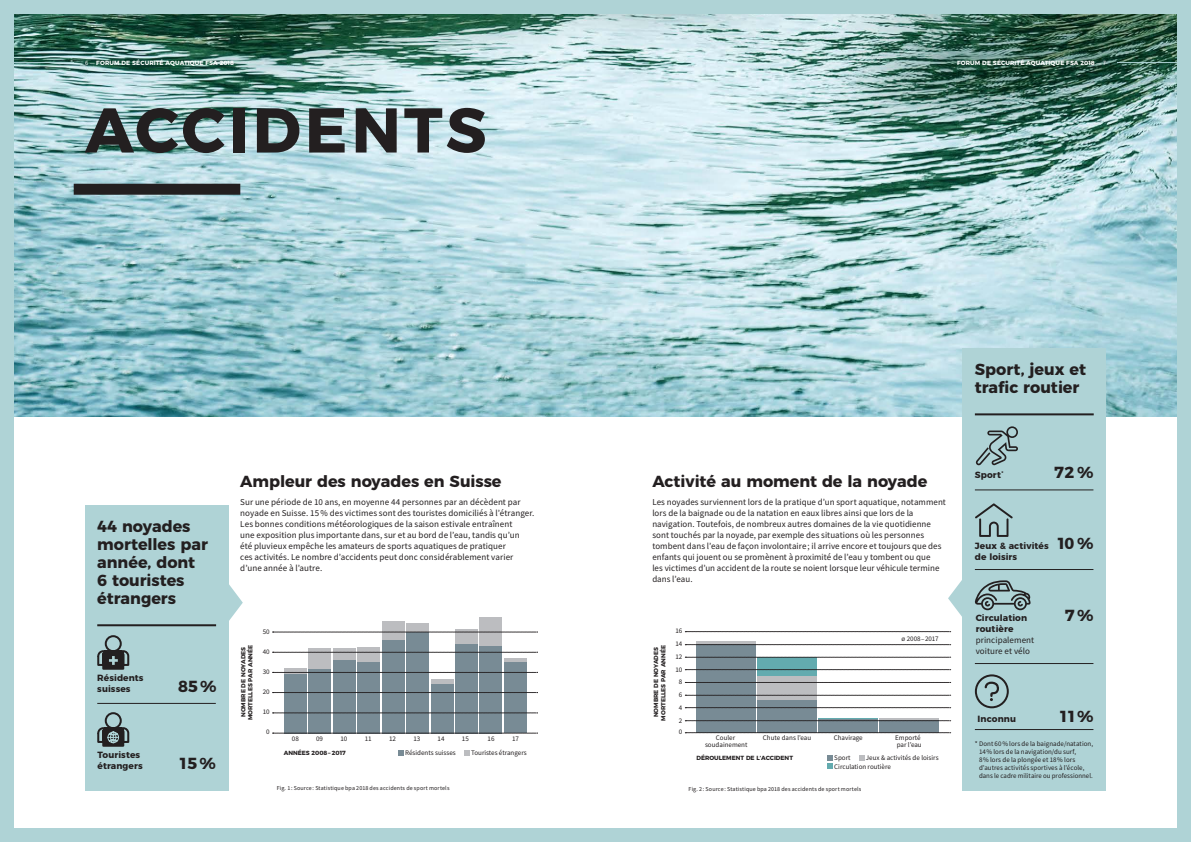
<style>
.page{position:relative;width:1191px;height:842px;background:#afd3d6}
.page>*{position:absolute;margin:0;border:0;box-sizing:border-box;transform-origin:0 0}
.t1{font:700 63px "Montserrat";letter-spacing:.055em;color:#231f20}
.t2{font:700 16px/18px "Montserrat";letter-spacing:-.005em;color:#231f20}
.t3{font:9px/11px "Source Sans Pro";letter-spacing:.01em;color:#231f20}
.t4{font:700 9px/11px "Montserrat";letter-spacing:.01em;color:#231f20}
.t5{font:7px/12.8px "Source Sans Pro";color:#231f20}
.t6{font:6px "Source Sans Pro";letter-spacing:.02em;color:#231f20}
.t7{font:700 6px/7.2px "Montserrat";color:#231f20;text-align:center}
.t8{font:700 6px "Montserrat";letter-spacing:.02em;color:#fff}
.s1{font-family:"Source Sans Pro";font-weight:400;font-size:6.5px}
.s2{font-size:16px}
</style>
<div class="page">
<div style="left:14px;top:14px;width:1162px;height:814px;background:#fff"></div>
<img style="left:14px;top:14px;width:1162px;height:403px">
<hr style="left:1117px;top:62px;width:74px;height:1px;background:#afd3d6">
<hr style="left:0;top:62px;width:74px;height:1px;background:#afd3d6">
<div style="left:74px;top:184px;width:166px;height:11px;background:#231f20"></div>
<div style="left:962px;top:348px;width:144px;height:443px;background:#afd3d6"></div>
<hr style="left:975px;top:413px;width:118px;height:2px;background:#231f20">
<hr style="left:975px;top:490px;width:118px;height:1px;background:#231f20">
<hr style="left:975px;top:569px;width:118px;height:1px;background:#231f20">
<hr style="left:975px;top:663px;width:118px;height:1px;background:#231f20">
<hr style="left:975px;top:729px;width:118px;height:1px;background:#231f20">
<svg style="left:975px;top:426px;width:43px;height:39px"></svg>
<svg style="left:975px;top:503px;width:37px;height:34px"></svg>
<svg style="left:974px;top:580px;width:56px;height:30px"></svg>
<svg style="left:975px;top:674px;width:33px;height:34px"></svg>
<div style="left:284px;top:674px;width:23px;height:59px;background:#788b95"></div>
<div style="left:284px;top:668px;width:23px;height:6px;background:#bcbdc0"></div>
<div style="left:308px;top:668px;width:23px;height:65px;background:#788b95"></div>
<div style="left:308px;top:648px;width:23px;height:20px;background:#bcbdc0"></div>
<div style="left:333px;top:660px;width:23px;height:73px;background:#788b95"></div>
<div style="left:333px;top:648px;width:23px;height:12px;background:#bcbdc0"></div>
<div style="left:357px;top:662px;width:23px;height:71px;background:#788b95"></div>
<div style="left:357px;top:647px;width:23px;height:15px;background:#bcbdc0"></div>
<div style="left:382px;top:622px;width:22px;height:18px;background:#bcbdc0"></div>
<div style="left:382px;top:640px;width:22px;height:93px;background:#788b95"></div>
<div style="left:406px;top:624px;width:23px;height:8px;background:#bcbdc0"></div>
<div style="left:406px;top:632px;width:23px;height:101px;background:#788b95"></div>
<hr style="left:430px;top:680px;width:23px;height:4px;background:#bcbdc0">
<div style="left:430px;top:684px;width:23px;height:49px;background:#788b95"></div>
<hr style="left:504px;top:658px;width:23px;height:4px;background:#bcbdc0">
<div style="left:504px;top:662px;width:23px;height:71px;background:#788b95"></div>
<div style="left:455px;top:630px;width:23px;height:14px;background:#bcbdc0"></div>
<div style="left:455px;top:644px;width:23px;height:89px;background:#788b95"></div>
<div style="left:479px;top:618px;width:23px;height:28px;background:#bcbdc0"></div>
<div style="left:479px;top:646px;width:23px;height:87px;background:#788b95"></div>
<svg style="left:272px;top:632px;width:266px;height:1px"></svg>
<svg style="left:272px;top:652px;width:266px;height:1px"></svg>
<svg style="left:272px;top:672px;width:266px;height:1px"></svg>
<svg style="left:272px;top:692px;width:266px;height:1px"></svg>
<svg style="left:272px;top:713px;width:266px;height:1px"></svg>
<svg style="left:272px;top:733px;width:266px;height:1px"></svg>
<svg style="left:398px;top:750px;width:5px;height:5px"></svg>
<svg style="left:464px;top:750px;width:5px;height:5px"></svg>
<div style="left:85px;top:505px;width:143px;height:285px;background:#afd3d6"></div>
<hr style="left:97px;top:624px;width:119px;height:2px;background:#231f20">
<hr style="left:97px;top:703px;width:119px;height:1px;background:#231f20">
<svg style="left:97px;top:635px;width:33px;height:35px"></svg>
<svg style="left:228px;top:583px;width:15px;height:39px"></svg>
<svg style="left:948px;top:580px;width:14px;height:37px"></svg>
<div style="left:818px;top:718px;width:59px;height:15px;background:#788b95"></div>
<div style="left:696px;top:644px;width:60px;height:89px;background:#788b95"></div>
<hr style="left:696px;top:642px;width:60px;height:2px;background:#bcbdc0">
<div style="left:757px;top:700px;width:59px;height:33px;background:#788b95"></div>
<div style="left:757px;top:675px;width:59px;height:25px;background:#bcbdc0"></div>
<div style="left:757px;top:657px;width:59px;height:18px;background:#63abaf"></div>
<div style="left:879px;top:720px;width:59px;height:13px;background:#788b95"></div>
<hr style="left:879px;top:718px;width:59px;height:2px;background:#bcbdc0">
<hr style="left:818px;top:718px;width:59px;height:1px;background:#63abaf">
<svg style="left:685px;top:631px;width:265px;height:1px"></svg>
<svg style="left:685px;top:644px;width:265px;height:1px"></svg>
<svg style="left:685px;top:657px;width:265px;height:1px"></svg>
<svg style="left:685px;top:669px;width:265px;height:1px"></svg>
<svg style="left:685px;top:682px;width:265px;height:1px"></svg>
<svg style="left:685px;top:695px;width:265px;height:1px"></svg>
<svg style="left:685px;top:720px;width:265px;height:1px"></svg>
<svg style="left:685px;top:707px;width:265px;height:1px"></svg>
<svg style="left:685px;top:732px;width:265px;height:1px"></svg>
<svg style="left:859px;top:755px;width:5px;height:5px"></svg>
<svg style="left:827px;top:755px;width:5px;height:13px"></svg>
<svg style="left:97px;top:712px;width:33px;height:35px"></svg>
<p class="t8" style="left:85px;top:57px;width:150px"><span class="s1">6 —</span> FORUM DE SÉCURITÉ AQUATIQUE FSA 2018</p>
<p class="t8" style="left:957px;top:57px;width:150px">FORUM DE SÉCURITÉ AQUATIQUE FSA 2018 <span class="s1">— 7</span></p>
<h1 class="t1" style="left:85px;top:78px;width:403px">ACCIDENTS</h1>
<h2 class="t2" style="left:975px;top:359px;width:113px">Sport, jeux et trafic routier</h2>
<h2 class="t2" style="left:97px;top:516px;width:112px">44 noyades mortelles par année, dont<br>6 touristes étrangers</h2>
<h2 class="t2" style="left:240px;top:471px;width:263px">Ampleur des noyades en Suisse</h2>
<p class="t3" style="left:240px;top:496px;width:296px">Sur une période de 10 ans, en moyenne 44 personnes par an décèdent par noyade en Suisse. 15% des victimes sont des touristes domiciliés à l’étranger.<br>Les bonnes conditions météorologiques de la saison estivale entraînent<br>une exposition plus importante dans, sur et au bord de l’eau, tandis qu’un<br>été pluvieux empêche les amateurs de sports aquatiques de pratiquer<br>ces activités. Le nombre d’accidents peut donc considérablement varier d’une année à l’autre.</p>
<h2 class="t2" style="left:652px;top:471px;width:277px">Activité au moment de la noyade</h2>
<p class="t3" style="left:652px;top:496px;width:295px">Les noyades surviennent lors de la pratique d’un sport aquatique, notamment lors de la baignade ou de la natation en eaux libres ainsi que lors de la navigation. Toutefois, de nombreux autres domaines de la vie quotidienne sont touchés par la noyade, par exemple des situations où les personnes tombent dans l’eau de façon involontaire ; il arrive encore et toujours que des enfants qui jouent ou se promènent à proximité de l’eau y tombent ou que<br>les victimes d’un accident de la route se noient lorsque leur véhicule termine dans l’eau.</p>
<p class="t4" style="left:975px;top:469px;width:30px">Sport<sup>*</sup></p>
<h2 class="t2" style="left:1054px;top:462px;width:41px">72 %</h2>
<p class="t4" style="left:975px;top:540px;width:120px">Jeux &amp; activités <span class="s2">10 % </span>de loisirs</p>
<p class="t4" style="left:97px;top:672px;width:48px">Résidents suisses</p>
<h2 class="t2" style="left:178px;top:676px;width:40px">85 %</h2>
<p class="t4" style="left:97px;top:748px;width:47px">Touristes étrangers</p>
<h2 class="t2" style="left:178px;top:753px;width:39px">15 %</h2>
<p class="t7" style="left:239px;top:720px;width:77px;rotate:-90deg">NOMBRE DE NOYADES<br>MORTELLES PAR ANNÉE</p>
<p class="t5" style="left:263px;top:625px;width:8px">50</p>
<p class="t5" style="left:263px;top:645px;width:8px">40</p>
<p class="t5" style="left:263px;top:665px;width:8px">30</p>
<p class="t5" style="left:263px;top:685px;width:8px">20</p>
<p class="t5" style="left:263px;top:706px;width:8px">10</p>
<p class="t5" style="left:266px;top:726px;width:5px">0</p>
<p class="t5" style="left:292px;top:732px;width:8px">08</p>
<p class="t5" style="left:316px;top:732px;width:8px">09</p>
<p class="t5" style="left:340px;top:732px;width:8px">10</p>
<p class="t5" style="left:365px;top:732px;width:8px">11</p>
<p class="t5" style="left:389px;top:732px;width:8px">12</p>
<p class="t5" style="left:413px;top:732px;width:8px">13</p>
<p class="t5" style="left:437px;top:732px;width:8px">14</p>
<p class="t5" style="left:462px;top:732px;width:8px">15</p>
<p class="t5" style="left:487px;top:732px;width:8px">16</p>
<p class="t5" style="left:512px;top:732px;width:8px">17</p>
<p class="t7" style="left:284px;top:749px;width:63px">ANNÉES 2008– 2017</p>
<p class="t5" style="left:405px;top:746px;width:52px">Résidents suisses</p>
<p class="t5" style="left:471px;top:746px;width:57px">Touristes étrangers</p>
<p class="t7" style="left:652px;top:721px;width:77px;rotate:-90deg">NOMBRE DE NOYADES<br>MORTELLES PAR ANNÉE</p>
<p class="t5" style="left:675px;top:624px;width:8px;text-align:center">16<br>14<br>12<br>10<br>8<br>6<br>4<br>2</p>
<p class="t5" style="left:901px;top:632px;width:39px">ø 2008–2017</p>
<p class="t5" style="left:679px;top:725px;width:5px">0</p>
<p class="t5" style="left:705px;top:734px;width:44px;line-height:7px;text-align:center">Couler soudainement</p>
<p class="t5" style="left:763px;top:731px;width:50px">Chute dans l’eau</p>
<p class="t5" style="left:833px;top:731px;width:31px">Chavirage</p>
<p class="t5" style="left:895px;top:734px;width:28px;line-height:7px">Emporté par l’eau</p>
<p class="t7" style="left:696px;top:754px;width:98px">DÉROULEMENT DE L’ACCIDENT</p>
<p class="t5" style="left:834px;top:751px;width:18px">Sport</p>
<p class="t5" style="left:834px;top:754px;width:106px;line-height:8.5px;text-indent:32px">Jeux &amp; activités de loisirs<br>Circulation routière</p>
<p class="t4" style="left:975px;top:612px;width:53px">Circulation</p>
<h2 class="t2" style="left:1065px;top:605px;width:30px">7 %</h2>
<p class="t4" style="left:975px;top:623px;width:39px">routière</p>
<p class="t3" style="left:975px;top:635px;width:60px">principalement voiture et vélo</p>
<p class="t4" style="left:977px;top:712px;width:40px">Inconnu</p>
<h2 class="t2" style="left:1058px;top:706px;width:36px">11%</h2>
<p class="t5" style="left:979px;top:740px;width:115px;line-height:8px;text-indent:-4px">* Dont 60% lors de la baignade/natation, 14% lors de la navigation/du surf,<br>8% lors de la plongée et 18% lors d’autres activités sportives à l’école, dans le cadre militaire ou professionnel.</p>
<p class="t6" style="left:277px;top:785px;width:174px">Fig. 1: Source: Statistique bpa 2018 des accidents de sport mortels</p>
<p class="t6" style="left:688px;top:785px;width:174px">Fig. 2: Source: Statistique bpa 2018 des accidents de sport mortels</p>
</div>
